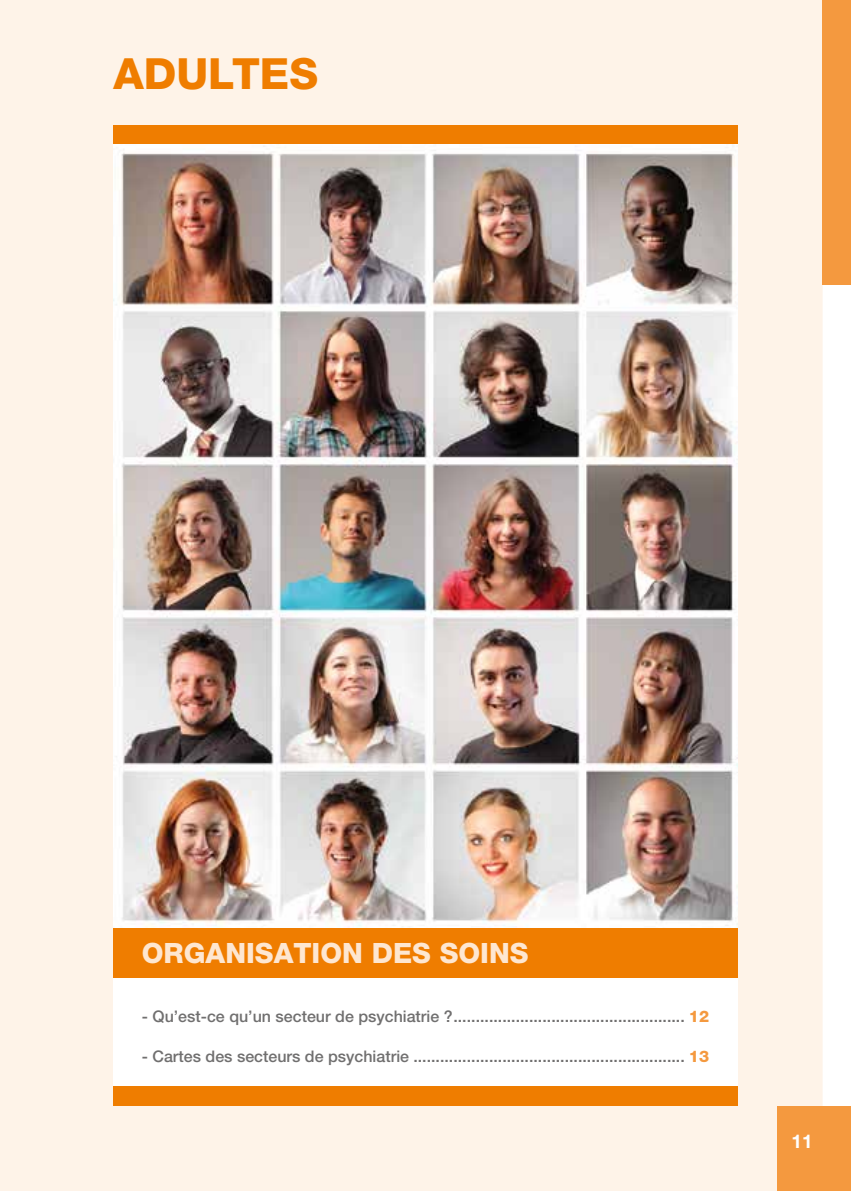
<style>
.page{position:relative;width:851px;height:1191px;background:#fff}
.page>*{position:absolute;margin:0;border:0;box-sizing:border-box;transform-origin:0 0}
.t1{font:800 43px "Helvetica Neue LT Pro";color:#ef7d00}
.t2{font:800 28px "Helvetica Neue LT Pro";color:#fee7d1}
.t3{font:700 19px "Helvetica Neue LT Pro";color:#fff}
.t4{font:500 16px "Helvetica Neue LT Pro";color:#706f6f}
.s1{font-weight:800;color:#f4993f}
</style>
<div class="page">
<div style="left:0;top:0;width:822px;height:1191px;background:#fef3e8"></div>
<div style="left:113px;top:927px;width:624px;height:51px;background:#ef7d00"></div>
<div style="left:113px;top:125px;width:624px;height:20px;background:#ef7d00"></div>
<div style="left:113px;top:1086px;width:624px;height:20px;background:#ef7d00"></div>
<div style="left:113px;top:978px;width:624px;height:108px;background:#fff"></div>
<img style="left:113px;top:145px;width:624px;height:782px">
<div style="left:777px;top:1106px;width:73px;height:85px;background:#f4993f"></div>
<div style="left:822px;top:0;width:28px;height:285px;background:#f4993f"></div>
<h1 class="t1" style="left:113px;top:48px;width:206px">ADULTES</h1>
<h2 class="t2" style="left:142px;top:936px;width:388px">ORGANISATION DES SOINS</h2>
<p class="t4" style="left:142px;top:1007px;width:568px">- Qu’est-ce qu’un secteur de psychiatrie ?.................................................... <span class="s1">12</span></p>
<p class="t4" style="left:142px;top:1046px;width:568px">- Cartes des secteurs de psychiatrie ............................................................. <span class="s1">13</span></p>
<p class="t3" style="left:791px;top:1129px;width:23px">11</p>
</div>
